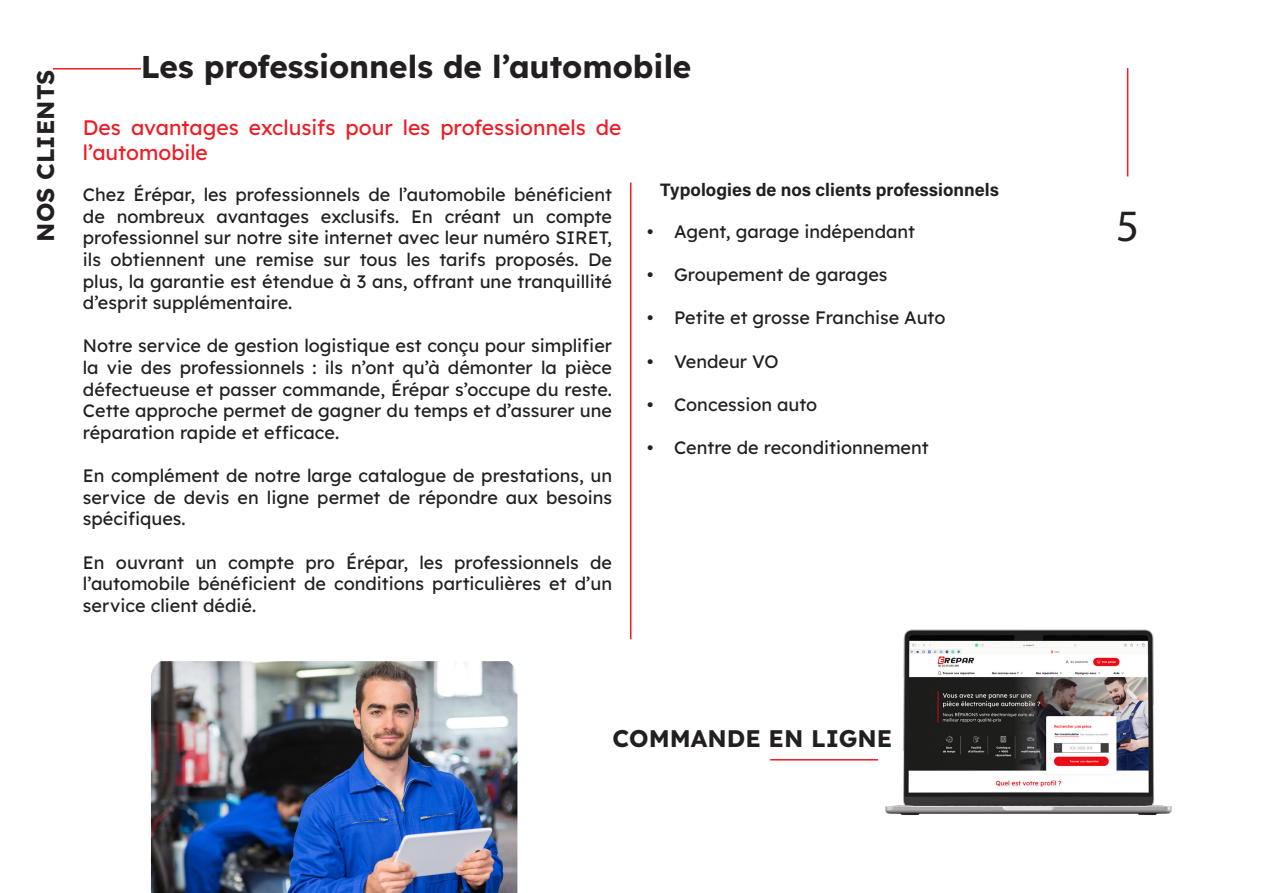
<style>
.page{position:relative;width:1263px;height:893px;background:#fff}
.page>*{position:absolute;margin:0;border:0;box-sizing:border-box;transform-origin:0 0}
.t1{font:45px "Myriad Pro";color:#231f20}
.titre_para{font:700 31.5px "Lexend";color:#231f20}
.Style_de_paragraphe_2{font:700 24px "Lexend";color:#231f20}
.titre_sommaire_bis{font:700 24px "Lexend";color:#231f20}
.texte_rouge{font:21px/25.2px "Lexend";color:#ee1c25}
.Texte{font:18px/21.6px "Lexend";color:#231f20;text-align:justify}
.Titre_gras{font:18px "Acumin Variable Concept";color:#231f20}
</style>
<div class="page">
<hr style="left:1127px;top:68px;width:1px;height:108px;background:#ee1c25">
<hr style="left:630px;top:183px;width:1px;height:456px;background:#ee1c25">
<img style="left:826px;top:629px;width:346px;height:186px">
<hr style="left:770px;top:759px;width:108px;height:1px;background:#ee1c25">
<img style="left:151px;top:661px;width:366px;height:232px">
<hr style="left:53px;top:68px;width:88px;height:2px;background:#ee1c25">
<p class="titre_sommaire_bis" style="left:27px;top:242px;width:174px;rotate:-90deg">NOS CLIENTS</p>
<p class="titre_para" style="left:141px;top:41px;width:552px">Les professionnels de l’automobile</p>
<p class="texte_rouge" style="left:83px;top:113px;width:540px">Des avantages exclusifs pour les professionnels de l’automobile</p>
<p class="Texte" style="left:83px;top:183px;width:531px">Chez Érépar, les professionnels de l’automobile bénéficient de nombreux avantages exclusifs. En créant un compte professionnel sur notre site internet avec leur numéro SIRET, ils obtiennent une remise sur tous les tarifs proposés. De plus, la garantie est étendue à 3 ans, offrant une tranquillité d’esprit supplémentaire.</p>
<p class="Texte" style="left:83px;top:334px;width:531px">Notre service de gestion logistique est conçu pour simplifier la vie des professionnels : ils n’ont qu’à démonter la pièce défectueuse et passer commande, Érépar s’occupe du reste.<br>Cette approche permet de gagner du temps et d’assurer une réparation rapide et efficace.</p>
<p class="Texte" style="left:83px;top:464px;width:531px">En complément de notre large catalogue de prestations, un service de devis en ligne permet de répondre aux besoins spécifiques.</p>
<p class="Texte" style="left:83px;top:550px;width:531px">En ouvrant un compte pro Érépar, les professionnels de l’automobile bénéficient de conditions particulières et d’un service client dédié.</p>
<p class="Titre_gras" style="left:660px;top:177px;width:340px">Typologies de nos clients professionnels</p>
<p class="Texte" style="left:647px;top:220px;width:270px">• Agent, garage indépendant</p>
<p class="Texte" style="left:647px;top:263px;width:242px">• Groupement de garages</p>
<p class="Texte" style="left:647px;top:306px;width:300px">• Petite et grosse Franchise Auto</p>
<p class="Texte" style="left:647px;top:349px;width:133px">• Vendeur VO</p>
<p class="Texte" style="left:647px;top:393px;width:172px">• Concession auto</p>
<p class="Texte" style="left:647px;top:436px;width:283px">• Centre de reconditionnement</p>
<p class="Style_de_paragraphe_2" style="left:612px;top:719px;width:281px">COMMANDE EN LIGNE</p>
<h1 class="t1" style="left:1116px;top:198px;width:25px">5</h1>
</div>
